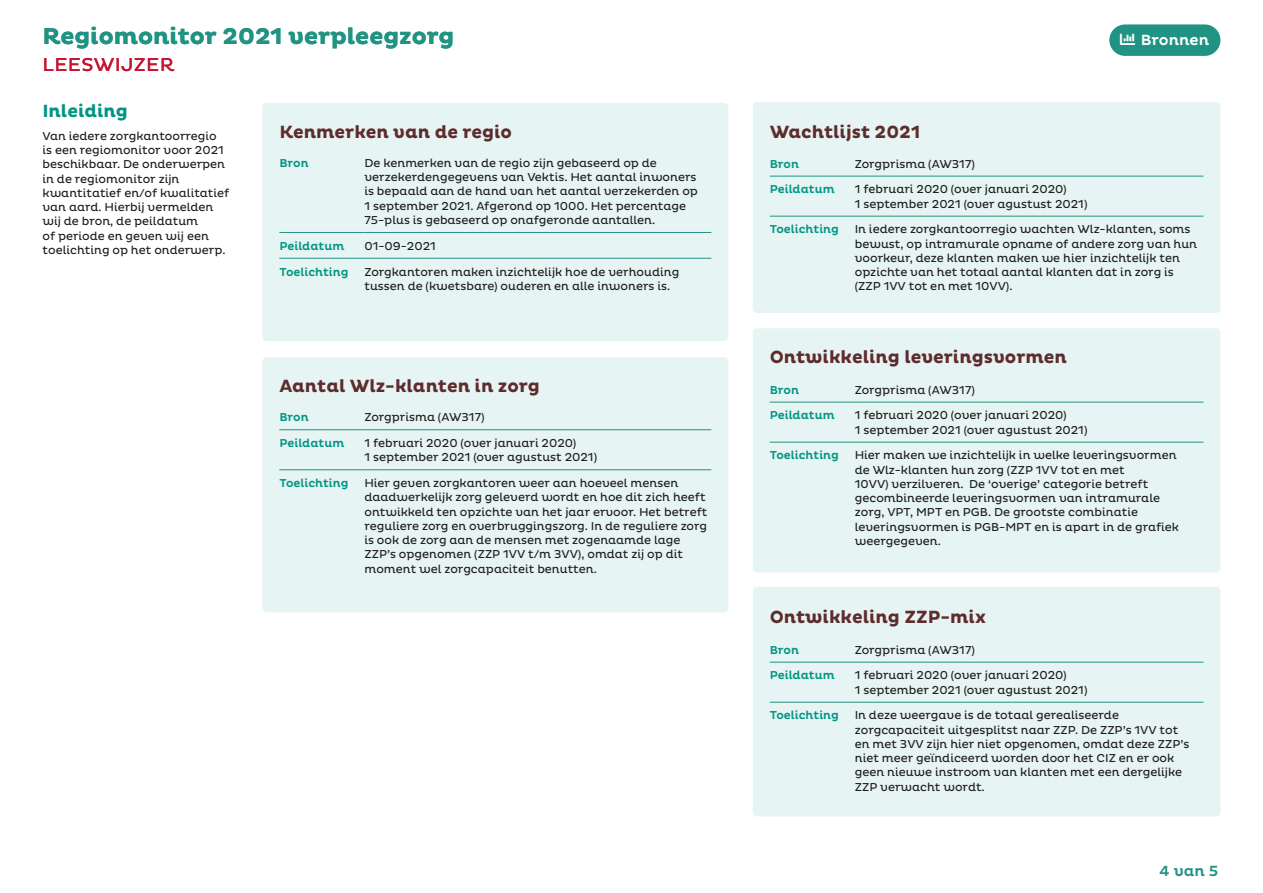
<style>
.page{position:relative;width:1263px;height:893px;background:#fff}
.page>*{position:absolute;margin:0;border:0;box-sizing:border-box;transform-origin:0 0}
.t1{font:700 23.25px "Pluto";color:#219382}
.t2{font:19.05px "Pluto";letter-spacing:.015em;color:#c8132f}
.Leeswijzer_kop_onder{font:700 18px "Pluto";color:#5f2c2e}
.Leeswijzer_tussenkop{font:700 18px "Pluto";color:#009583}
.Opsomming_niveau_2{font:500 15px "Pluto";color:#fff}
.t3{font:500 15px "Pluto";color:#219382}
.Broodtekst_Leeswijze{font:11.7px/14.2px "Pluto";color:#1d1d1b}
.Broodtekst_Leeswijze-2{font:500 11.7px "Pluto";color:#009583}
</style>
<div class="page">
<div style="left:1109px;top:24px;width:111px;height:32px;background:#219382;border-radius:16px"></div>
<div style="left:262px;top:103px;width:466px;height:238px;background:#e6f4f3;border-radius:4px"></div>
<hr style="left:279px;top:232px;width:85px;height:1px;background:#219382">
<hr style="left:364px;top:232px;width:347px;height:1px;background:#219382">
<hr style="left:279px;top:258px;width:85px;height:1px;background:#219382">
<hr style="left:364px;top:258px;width:347px;height:1px;background:#219382">
<div style="left:262px;top:357px;width:466px;height:255px;background:#e6f4f3;border-radius:4px"></div>
<hr style="left:279px;top:429px;width:85px;height:1px;background:#219382">
<hr style="left:364px;top:429px;width:347px;height:1px;background:#219382">
<hr style="left:279px;top:469px;width:85px;height:1px;background:#219382">
<hr style="left:364px;top:469px;width:347px;height:1px;background:#219382">
<div style="left:753px;top:102px;width:467px;height:211px;background:#e6f4f3;border-radius:4px"></div>
<hr style="left:770px;top:176px;width:85px;height:1px;background:#219382">
<hr style="left:855px;top:176px;width:348px;height:1px;background:#219382">
<hr style="left:770px;top:216px;width:85px;height:1px;background:#219382">
<hr style="left:855px;top:216px;width:348px;height:1px;background:#219382">
<div style="left:753px;top:328px;width:467px;height:244px;background:#e6f4f3;border-radius:4px"></div>
<hr style="left:770px;top:402px;width:85px;height:1px;background:#219382">
<hr style="left:855px;top:402px;width:348px;height:1px;background:#219382">
<hr style="left:770px;top:442px;width:85px;height:1px;background:#219382">
<hr style="left:855px;top:442px;width:348px;height:1px;background:#219382">
<div style="left:753px;top:587px;width:467px;height:229px;background:#e6f4f3;border-radius:4px"></div>
<hr style="left:770px;top:662px;width:85px;height:1px;background:#219382">
<hr style="left:855px;top:662px;width:348px;height:1px;background:#219382">
<hr style="left:770px;top:702px;width:85px;height:1px;background:#219382">
<hr style="left:855px;top:702px;width:348px;height:1px;background:#219382">
<h1 class="t1" style="left:43px;top:23px;width:413px">Regiomonitor 2021 verpleegzorg</h1>
<h2 class="t2" style="left:43px;top:54px;width:133px">LEESWIJZER</h2>
<h2 class="Leeswijzer_tussenkop" style="left:43px;top:101px;width:87px">Inleiding</h2>
<p class="Broodtekst_Leeswijze" style="left:43px;top:129px;width:188px">Van iedere zorgkantoorregio is een regiomonitor voor 2021 beschikbaar. De onderwerpen in de regiomonitor zijn kwantitatief en/of kwalitatief van aard. Hierbij vermelden wij de bron, de peildatum<br>of periode en geven wij een toelichting op het onderwerp.</p>
<h3 class="Leeswijzer_kop_onder" style="left:279px;top:121px;width:234px">Kenmerken van de regio</h3>
<p class="Broodtekst_Leeswijze-2" style="left:279px;top:156px;width:31px">Bron</p>
<p class="Broodtekst_Leeswijze" style="left:364px;top:156px;width:335px">De kenmerken van de regio zijn gebaseerd op de verzekerdengegevens van Vektis. Het aantal inwoners is bepaald aan de hand van het aantal verzekerden op 1 september 2021. Afgerond op 1000. Het percentage 75-plus is gebaseerd op onafgeronde aantallen.</p>
<p class="Broodtekst_Leeswijze-2" style="left:279px;top:239px;width:66px">Peildatum</p>
<p class="Broodtekst_Leeswijze" style="left:364px;top:239px;width:73px">01-09-2021</p>
<p class="Broodtekst_Leeswijze-2" style="left:279px;top:265px;width:71px">Toelichting</p>
<p class="Broodtekst_Leeswijze" style="left:364px;top:265px;width:316px">Zorgkantoren maken inzichtelijk hoe de verhouding tussen de (kwetsbare) ouderen en alle inwoners is.</p>
<h3 class="Leeswijzer_kop_onder" style="left:279px;top:376px;width:262px">Aantal Wlz-klanten in zorg</h3>
<p class="Broodtekst_Leeswijze-2" style="left:279px;top:411px;width:31px">Bron</p>
<p class="Broodtekst_Leeswijze" style="left:364px;top:410px;width:122px">Zorgprisma (AW317)</p>
<p class="Broodtekst_Leeswijze-2" style="left:279px;top:436px;width:66px">Peildatum</p>
<p class="Broodtekst_Leeswijze" style="left:364px;top:436px;width:213px">1 februari 2020 (over januari 2020)</p>
<p class="Broodtekst_Leeswijze" style="left:364px;top:450px;width:234px">1 september 2021 (over agustust 2021)</p>
<p class="Broodtekst_Leeswijze-2" style="left:279px;top:476px;width:71px">Toelichting</p>
<p class="Broodtekst_Leeswijze" style="left:364px;top:476px;width:345px">Hier geven zorgkantoren weer aan hoeveel mensen daadwerkelijk zorg geleverd wordt en hoe dit zich heeft ontwikkeld ten opzichte van het jaar ervoor. Het betreft reguliere zorg en overbruggingszorg. In de reguliere zorg is ook de zorg aan de mensen met zogenaamde lage ZZP’s opgenomen (ZZP 1VV t/m 3VV), omdat zij op dit moment wel zorgcapaciteit benutten.</p>
<p class="Opsomming_niveau_2" style="left:1141px;top:31px;width:70px">Bronnen</p>
<h3 class="Leeswijzer_kop_onder" style="left:770px;top:122px;width:152px">Wachtlijst 2021</h3>
<p class="Broodtekst_Leeswijze-2" style="left:770px;top:157px;width:31px">Bron</p>
<p class="Broodtekst_Leeswijze" style="left:855px;top:157px;width:122px">Zorgprisma (AW317)</p>
<p class="Broodtekst_Leeswijze-2" style="left:770px;top:183px;width:66px">Peildatum</p>
<p class="Broodtekst_Leeswijze" style="left:855px;top:182px;width:213px">1 februari 2020 (over januari 2020)</p>
<p class="Broodtekst_Leeswijze" style="left:855px;top:197px;width:234px">1 september 2021 (over agustust 2021)</p>
<p class="Broodtekst_Leeswijze-2" style="left:770px;top:223px;width:71px">Toelichting</p>
<p class="Broodtekst_Leeswijze" style="left:855px;top:223px;width:344px">In iedere zorgkantoorregio wachten Wlz-klanten, soms bewust, op intramurale opname of andere zorg van hun voorkeur, deze klanten maken we hier inzichtelijk ten opzichte van het totaal aantal klanten dat in zorg is (ZZP 1VV tot en met 10VV).</p>
<h3 class="Leeswijzer_kop_onder" style="left:770px;top:347px;width:299px">Ontwikkeling leveringsvormen</h3>
<p class="Broodtekst_Leeswijze-2" style="left:770px;top:383px;width:31px">Bron</p>
<p class="Broodtekst_Leeswijze" style="left:855px;top:383px;width:122px">Zorgprisma (AW317)</p>
<p class="Broodtekst_Leeswijze-2" style="left:770px;top:409px;width:66px">Peildatum</p>
<p class="Broodtekst_Leeswijze" style="left:855px;top:408px;width:213px">1 februari 2020 (over januari 2020)</p>
<p class="Broodtekst_Leeswijze" style="left:855px;top:423px;width:234px">1 september 2021 (over agustust 2021)</p>
<p class="Broodtekst_Leeswijze-2" style="left:770px;top:449px;width:71px">Toelichting</p>
<p class="Broodtekst_Leeswijze" style="left:855px;top:449px;width:326px">Hier maken we inzichtelijk in welke leveringsvormen de Wlz-klanten hun zorg (ZZP 1VV tot en met<br>10VV) verzilveren. De ‘overige’ categorie betreft gecombineerde leveringsvormen van intramurale zorg, VPT, MPT en PGB. De grootste combinatie leveringsvormen is PGB-MPT en is apart in de grafiek weergegeven.</p>
<h3 class="Leeswijzer_kop_onder" style="left:770px;top:607px;width:218px">Ontwikkeling ZZP-mix</h3>
<p class="Broodtekst_Leeswijze-2" style="left:770px;top:643px;width:31px">Bron</p>
<p class="Broodtekst_Leeswijze" style="left:855px;top:643px;width:122px">Zorgprisma (AW317)</p>
<p class="Broodtekst_Leeswijze-2" style="left:770px;top:669px;width:66px">Peildatum</p>
<p class="Broodtekst_Leeswijze" style="left:855px;top:668px;width:213px">1 februari 2020 (over januari 2020)</p>
<p class="Broodtekst_Leeswijze" style="left:855px;top:683px;width:234px">1 september 2021 (over agustust 2021)</p>
<p class="Broodtekst_Leeswijze-2" style="left:770px;top:709px;width:71px">Toelichting</p>
<p class="Broodtekst_Leeswijze" style="left:855px;top:709px;width:336px">In deze weergave is de totaal gerealiseerde zorgcapaciteit uitgesplitst naar ZZP. De ZZP’s 1VV tot en met 3VV zijn hier niet opgenomen, omdat deze ZZP’s niet meer geïndiceerd worden door het CIZ en er ook geen nieuwe instroom van klanten met een dergelijke ZZP verwacht wordt.</p>
<p class="t3" style="left:1159px;top:862px;width:61px">4 van 5</p>
</div>
